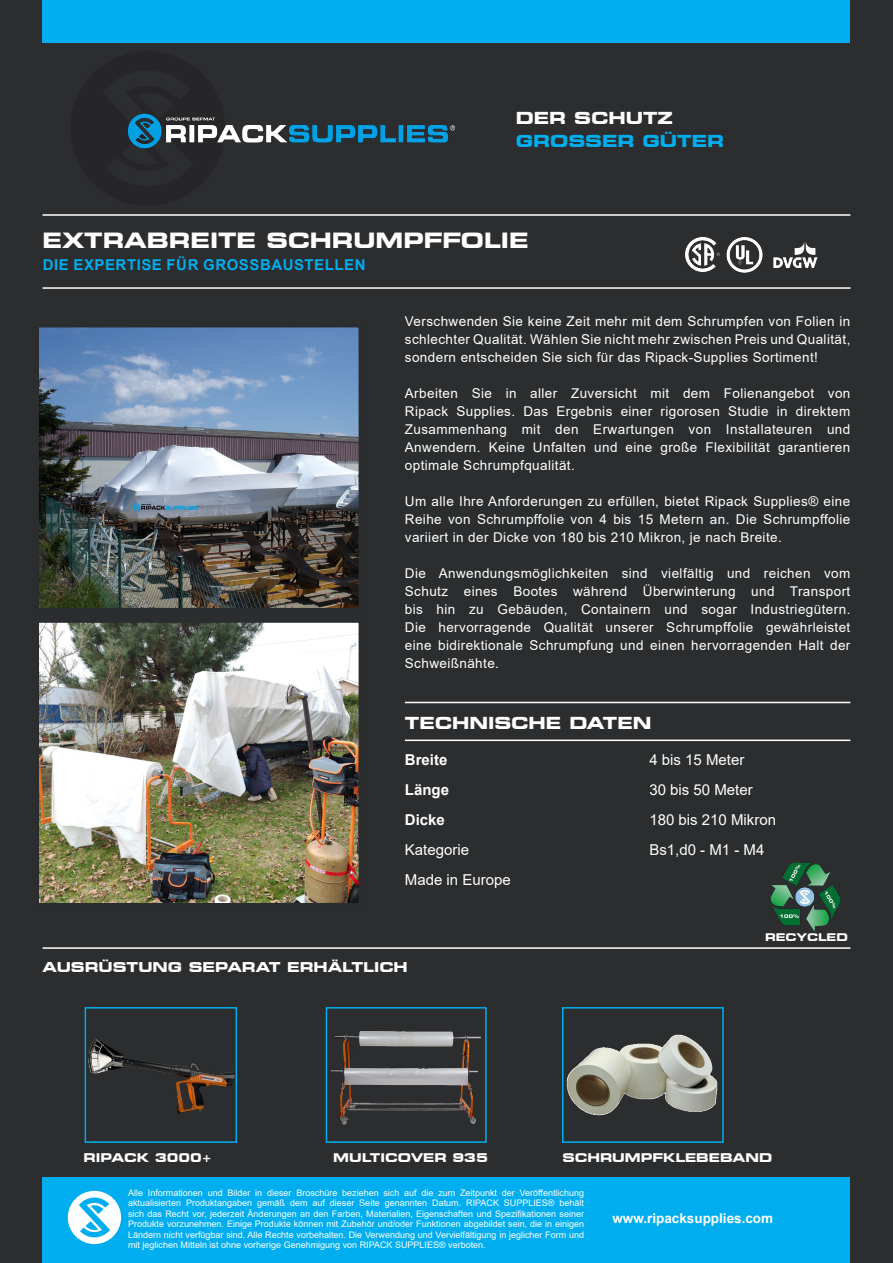
<style>
.page{position:relative;width:893px;height:1263px;background:#2b2d2f}
.page>*{position:absolute;margin:0;border:0;box-sizing:border-box;transform-origin:0 0}
.t1{font:700 expanded 21px "Square 721 BT";color:#fff}
.t2{font:700 expanded 16.5px/22.5px "Square 721 BT";color:#00aeef}
.t3{font:700 expanded 16.5px "Square 721 BT";color:#fff}
.t4{font:15px "Arial";color:#fff}
.t5{font:700 15px "Arial";letter-spacing:.035em;color:#00aeef}
.t6{font:700 15px "Arial";color:#fff}
.t7{font:13.5px/18px "Arial";letter-spacing:.03em;color:#fff;text-align:justify}
.t8{font:700 expanded 13.5px "Square 721 BT";color:#fff}
.t9{font:700 13.5px "Arial";color:#fff}
.t10{font:700 expanded 12px "Square 721 BT";color:#fff}
.t11{font:700 expanded 10.5px "Square 721 BT";color:#fff}
.t12{font:9px/10.5px "Arial";color:#fff;text-align:justify}
.s1{color:#fff}
</style>
<div class="page">
<div style="left:43px;top:1178px;width:807px;height:85px;background:#00aeef"></div>
<div style="left:43px;top:0;width:807px;height:43px;background:#00aeef"></div>
<hr style="left:43px;top:214px;width:807px;height:2px;background:#fff">
<hr style="left:43px;top:287px;width:807px;height:2px;background:#fff">
<hr style="left:405px;top:739px;width:445px;height:2px;background:#fff">
<hr style="left:405px;top:702px;width:445px;height:1px;background:#fff">
<hr style="left:43px;top:947px;width:807px;height:2px;background:#fff">
<img style="left:41px;top:329px;width:316px;height:277px">
<div style="left:38px;top:326px;width:322px;height:283px;border:2px solid #2a2d30"></div>
<svg style="left:68px;top:1191px;width:53px;height:53px"></svg>
<img style="left:665px;top:237px;width:185px;height:52px">
<img style="left:41px;top:624px;width:316px;height:278px">
<div style="left:38px;top:621px;width:322px;height:284px;border:2px solid #2a2d30"></div>
<div style="left:562px;top:1007px;width:162px;height:136px;border:2px solid #00aeef"></div>
<img style="left:567px;top:1034px;width:150px;height:81px">
<img style="left:88px;top:1039px;width:146px;height:75px">
<div style="left:85px;top:1007px;width:152px;height:136px;border:2px solid #00aeef"></div>
<img style="left:330px;top:1031px;width:151px;height:94px">
<div style="left:326px;top:1007px;width:161px;height:136px;border:2px solid #00aeef"></div>
<img style="left:770px;top:862px;width:71px;height:70px">
<img style="left:127px;top:113px;width:328px;height:36px">
<p class="t2" style="left:516px;top:107px;width:210px"><span class="s1">DER SCHUTZ<br></span>GROSSER GÜTER</p>
<p class="t1" style="left:43px;top:227px;width:488px">EXTRABREITE SCHRUMPFFOLIE</p>
<p class="t5" style="left:43px;top:254px;width:324px">DIE EXPERTISE FÜR GROSSBAUSTELLEN</p>
<p class="t7" style="left:405px;top:312px;width:447px">Verschwenden Sie keine Zeit mehr mit dem Schrumpfen von Folien in schlechter Qualität. Wählen Sie nicht mehr zwischen Preis und Qualität, sondern entscheiden Sie sich für das Ripack-Supplies Sortiment!</p>
<p class="t7" style="left:405px;top:384px;width:447px">Arbeiten Sie in aller Zuversicht mit dem Folienangebot von Ripack Supplies. Das Ergebnis einer rigorosen Studie in direktem Zusammenhang mit den Erwartungen von Installateuren und Anwendern. Keine Unfalten und eine große Flexibilität garantieren optimale Schrumpfqualität.</p>
<p class="t7" style="left:405px;top:492px;width:447px">Um alle Ihre Anforderungen zu erfüllen, bietet Ripack Supplies® eine Reihe von Schrumpffolie von 4 bis 15 Metern an. Die Schrumpffolie variiert in der Dicke von 180 bis 210 Mikron, je nach Breite.</p>
<p class="t7" style="left:405px;top:564px;width:447px">Die Anwendungsmöglichkeiten sind vielfältig und reichen vom Schutz eines Bootes während Überwinterung und Transport bis hin zu Gebäuden, Containern und sogar Industriegütern.<br>Die hervorragende Qualität unserer Schrumpffolie gewährleistet eine bidirektionale Schrumpfung und einen hervorragenden Halt der Schweißnähte.</p>
<p class="t3" style="left:405px;top:713px;width:248px">TECHNISCHE DATEN</p>
<p class="t6" style="left:405px;top:749px;width:44px">Breite</p>
<p class="t4" style="left:649px;top:749px;width:97px">4 bis 15 Meter</p>
<p class="t6" style="left:405px;top:779px;width:46px">Länge</p>
<p class="t4" style="left:649px;top:779px;width:105px">30 bis 50 Meter</p>
<p class="t6" style="left:405px;top:809px;width:42px">Dicke</p>
<p class="t4" style="left:649px;top:809px;width:128px">180 bis 210 Mikron</p>
<p class="t4" style="left:405px;top:839px;width:66px">Kategorie</p>
<p class="t4" style="left:649px;top:839px;width:117px">Bs1,d0 - M1 - M4</p>
<p class="t4" style="left:405px;top:869px;width:107px">Made in Europe</p>
<p class="t8" style="left:43px;top:959px;width:367px">AUSRÜSTUNG SEPARAT ERHÄLTLICH</p>
<p class="t11" style="left:765px;top:931px;width:84px">RECYCLED</p>
<p class="t10" style="left:84px;top:1151px;width:130px">RIPACK 3000+</p>
<p class="t10" style="left:333px;top:1151px;width:156px">MULTICOVER 935</p>
<p class="t10" style="left:562px;top:1151px;width:211px">SCHRUMPFKLEBEBAND</p>
<p class="t12" style="left:128px;top:1187px;width:457px">Alle Informationen und Bilder in dieser Broschüre beziehen sich auf die zum Zeitpunkt der Veröffentlichung aktualisierten Produktangaben gemäß dem auf dieser Seite genannten Datum. RIPACK SUPPLIES® behält sich das Recht vor, jederzeit Änderungen an den Farben, Materialien, Eigenschaften und Spezifikationen seiner Produkte vorzunehmen. Einige Produkte können mit Zubehör und/oder Funktionen abgebildet sein, die in einigen Ländern nicht verfügbar sind. Alle Rechte vorbehalten. Die Verwendung und Vervielfältigung in jeglicher Form und mit jeglichen Mitteln ist ohne vorherige Genehmigung von RIPACK SUPPLIES® verboten.</p>
<p class="t9" style="left:612px;top:1209px;width:162px">www.ripacksupplies.com</p>
</div>
